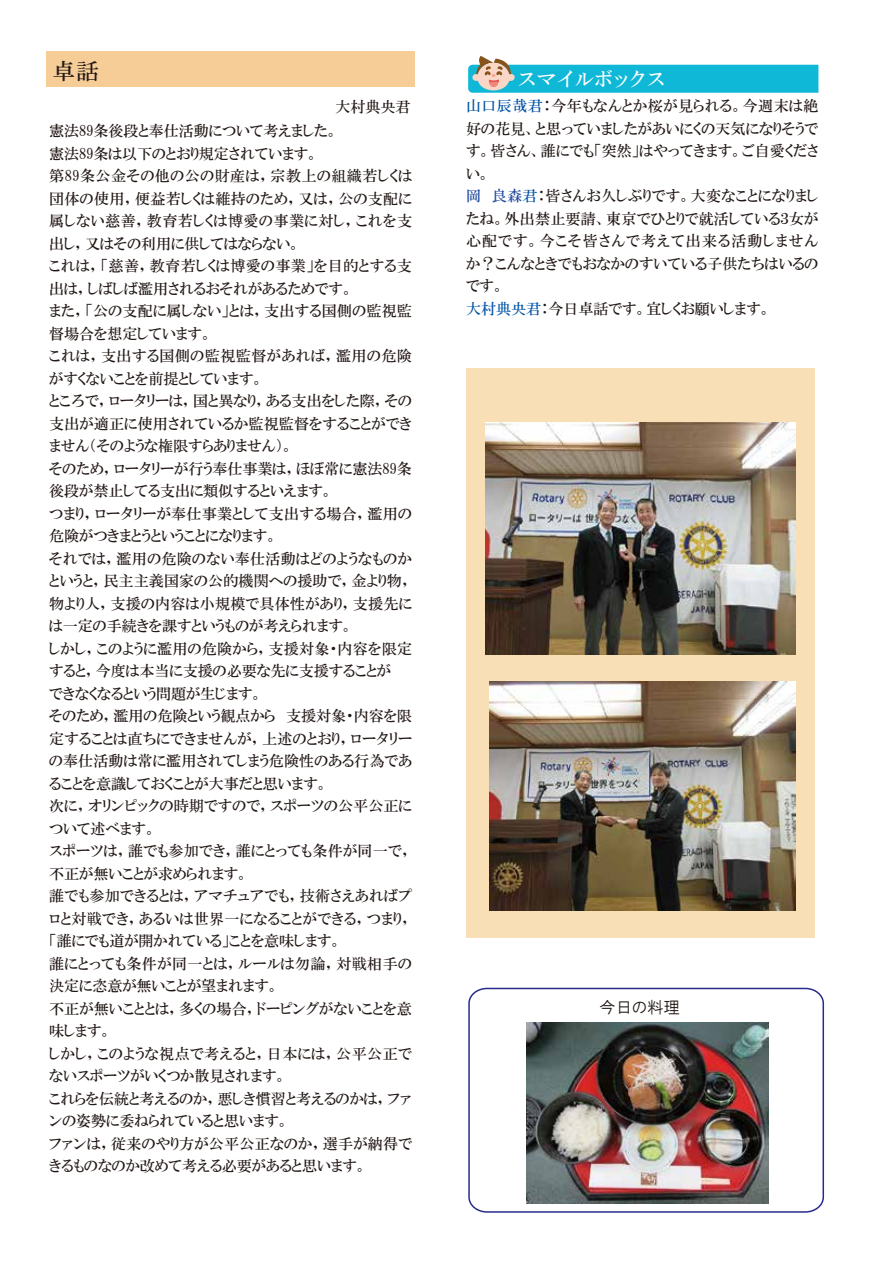
<style>
.page{position:relative;width:893px;height:1263px;background:#fff}
.page>*{position:absolute;margin:0;border:0;box-sizing:border-box;transform-origin:0 0}
.t1{font:22.5px "HGP Mincho B";color:#221815}
.t2{font:19.5px "HGP Mincho B";letter-spacing:.09em;color:#fff}
.t3{font:16.5px "HGP Gothic M";color:#221815}
.t4{font:15px/22.5px "HGP Mincho B";letter-spacing:.01em;color:#221815}
.s1{color:#0053a5}
.s2{color:#224b9f}
</style>
<div class="page">
<div style="left:466px;top:368px;width:348px;height:570px;background:#f8dfb5"></div>
<svg style="left:468px;top:987px;width:357px;height:226px"></svg>
<div style="left:46px;top:51px;width:368px;height:36px;background:#f6cd97"></div>
<svg style="left:468px;top:56px;width:350px;height:37px"></svg>
<img style="left:526px;top:1022px;width:242px;height:181px">
<img style="left:486px;top:422px;width:310px;height:232px">
<img style="left:489px;top:681px;width:307px;height:230px">
<h1 class="t1" style="left:52px;top:59px;width:48px">卓話</h1>
<p class="t4" style="left:335px;top:96px;width:76px">大村典央君</p>
<p class="t4" style="left:49px;top:119px;width:364px">憲法89条後段と奉仕活動について考えました。<br>憲法89条は以下のとおり規定されています。<br>第89条公金その他の公の財産は，宗教上の組織若しくは団体の使用，便益若しくは維持のため，又は，公の支配に属しない慈善，教育若しくは博愛の事業に対し，これを支出し，又はその利用に供してはならない。<br>これは，「慈善，教育若しくは博愛の事業」を目的とする支出は，しばしば濫用されるおそれがあるためです。<br>また，「公の支配に属しない」とは，支出する国側の監視監督場合を想定しています。<br>これは，支出する国側の監視監督があれば，濫用の危険がすくないことを前提としています。<br>ところで，ロータリーは，国と異なり，ある支出をした際，その支出が適正に使用されているか監視監督をすることができません（そのような権限すらありません）。<br>そのため，ロータリーが行う奉仕事業は，ほぼ常に憲法89条後段が禁止してる支出に類似するといえます。<br>つまり，ロータリーが奉仕事業として支出する場合，濫用の危険がつきまとうということになります。<br>それでは，濫用の危険のない奉仕活動はどのようなものかというと，民主主義国家の公的機関への援助で，金より物，物より人，支援の内容は小規模で具体性があり，支援先には一定の手続きを課すというものが考えられます。<br>しかし，このように濫用の危険から，支援対象・内容を限定すると，今度は本当に支援の必要な先に支援することが<br>できなくなるという問題が生じます。<br>そのため，濫用の危険という観点から 支援対象・内容を限定することは直ちにできませんが，上述のとおり，ロータリーの奉仕活動は常に濫用されてしまう危険性のある行為であることを意識しておくことが大事だと思います。<br>次に，オリンピックの時期ですので，スポーツの公平公正について述べます。<br>スポーツは，誰でも参加でき，誰にとっても条件が同一で，不正が無いことが求められます。<br>誰でも参加できるとは，アマチュアでも，技術さえあればプロと対戦でき，あるいは世界一になることができる，つまり，「誰にでも道が開かれている」ことを意味します。<br>誰にとっても条件が同一とは，ルールは勿論，対戦相手の決定に恣意が無いことが望まれます。<br>不正が無いこととは，多くの場合，ドーピングがないことを意味します。<br>しかし，このような視点で考えると，日本には，公平公正でないスポーツがいくつか散見されます。<br>これらを伝統と考えるのか，悪しき慣習と考えるのかは，ファンの姿勢に委ねられていると思います。<br>ファンは，従来のやり方が公平公正なのか，選手が納得できるものなのか改めて考える必要があると思います。</p>
<h2 class="t2" style="left:518px;top:69px;width:148px">スマイルボックス</h2>
<p class="t4" style="left:466px;top:95px;width:354px"><span class="s1">山口辰哉君</span>：今年もなんとか桜が見られる。今週末は絶好の花見、と思っていましたがあいにくの天気になりそうです。皆さん、誰にでも「突然」はやってきます。ご自愛ください。<br><span class="s2">岡　良森</span><span class="s1">君</span>：皆さんお久しぶりです。大変なことになりましたね。外出禁止要請、東京でひとりで就活している３女が心配です。今こそ皆さんで考えて出来る活動しませんか？こんなときでもおなかのすいている子供たちはいるのです。<br><span class="s1">大村典央君</span>：今日卓話です。宜しくお願いします。</p>
<p class="t3" style="left:599px;top:999px;width:82px">今日の料理</p>
</div>
